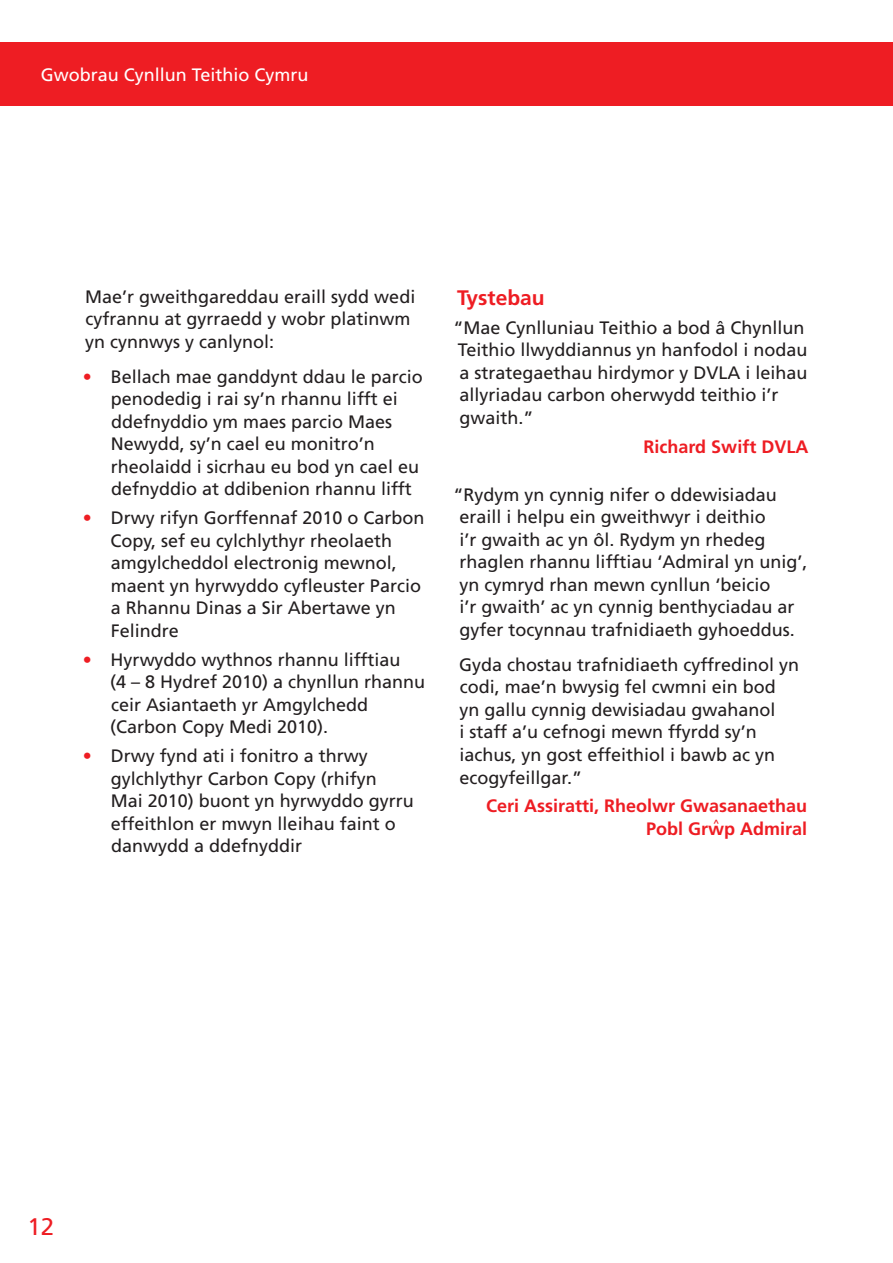
<style>
.page{position:relative;width:893px;height:1263px;background:#fff}
.page>*{position:absolute;margin:0;border:0;box-sizing:border-box;transform-origin:0 0}
.t1{font:24px "Frutiger";color:#ee1d23}
.Small_Title{font:700 21px "Frutiger";color:#ee1d23}
.Body_Copy{font:18px/22.5px "Frutiger";color:#231f20}
.Body_Copy-2{font:700 18px/22.5px "Frutiger";color:#ee1d23;text-align:right}
.t2{font:18px "Frutiger";color:#fff}
.Body_Copy-3{font:700 10.5px "Frutiger";color:#ee1d23}
.s1{font-weight:700;color:#ee1d23}
</style>
<div class="page">
<div style="left:0;top:43px;width:893px;height:63px;background:#ee1d23"></div>
<p class="t2" style="left:41px;top:64px;width:269px">Gwobrau Cynllun Teithio Cymru</p>
<p class="Body_Copy" style="left:85px;top:285px;width:332px">Mae’r gweithgareddau eraill sydd wedi cyfrannu at gyrraedd y wobr platinwm yn cynnwys y canlynol:</p>
<p class="Body_Copy" style="left:111px;top:365px;width:314px;text-indent:-28px"><span class="s1">•</span> Bellach mae ganddynt ddau le parcio penodedig i rai sy’n rhannu lifft ei ddefnyddio ym maes parcio Maes Newydd, sy’n cael eu monitro’n rheolaidd i sicrhau eu bod yn cael eu defnyddio at ddibenion rhannu lifft</p>
<p class="Body_Copy" style="left:111px;top:507px;width:316px;text-indent:-28px"><span class="s1">•</span> Drwy rifyn Gorffennaf 2010 o Carbon<br>Copy, sef eu cylchlythyr rheolaeth amgylcheddol electronig mewnol, maent yn hyrwyddo cyfleuster Parcio a Rhannu Dinas a Sir Abertawe yn<br>Felindre</p>
<p class="Body_Copy" style="left:110px;top:648px;width:317px;text-indent:-27px"><span class="s1">•</span> Hyrwyddo wythnos rhannu lifftiau<br>(4 – 8 Hydref 2010) a chynllun rhannu ceir Asiantaeth yr Amgylchedd (Carbon Copy Medi 2010).</p>
<p class="Body_Copy" style="left:111px;top:745px;width:305px;text-indent:-28px"><span class="s1">•</span> Drwy fynd ati i fonitro a thrwy gylchlythyr Carbon Copy (rhifyn<br>Mai 2010) buont yn hyrwyddo gyrru effeithlon er mwyn lleihau faint o danwydd a ddefnyddir</p>
<h1 class="Small_Title" style="left:457px;top:285px;width:89px">Tystebau</h1>
<p class="Body_Copy" style="left:454px;top:316px;width:355px">“Mae Cynlluniau Teithio a bod â Chynllun Teithio llwyddiannus yn hanfodol i nodau a strategaethau hirdymor y DVLA i leihau allyriadau carbon oherwydd teithio i’r gwaith.”</p>
<p class="Body_Copy-2" style="left:644px;top:435px;width:166px">Richard Swift DVLA</p>
<p class="Body_Copy" style="left:459px;top:483px;width:349px;text-indent:-6px">“Rydym yn cynnig nifer o ddewisiadau eraill i helpu ein gweithwyr i deithio<br>i’r gwaith ac yn ôl. Rydym yn rhedeg rhaglen rhannu lifftiau ‘Admiral yn unig’, yn cymryd rhan mewn cynllun ‘beicio<br>i’r gwaith’ ac yn cynnig benthyciadau ar gyfer tocynnau trafnidiaeth gyhoeddus.</p>
<p class="Body_Copy" style="left:459px;top:653px;width:341px">Gyda chostau trafnidiaeth cyffredinol yn codi, mae’n bwysig fel cwmni ein bod yn gallu cynnig dewisiadau gwahanol<br>i staff a’u cefnogi mewn ffyrdd sy’n iachus, yn gost effeithiol i bawb ac yn ecogyfeillgar.”</p>
<p class="Body_Copy-2" style="left:486px;top:795px;width:323px">Ceri Assiratti, Rheolwr Gwasanaethau<br>Pobl Grwp Admiral</p>
<p class="Body_Copy-3" style="left:713px;top:817px;width:8px">^</p>
<h1 class="t1" style="left:27px;top:1212px;width:28px">12</h1>
</div>
